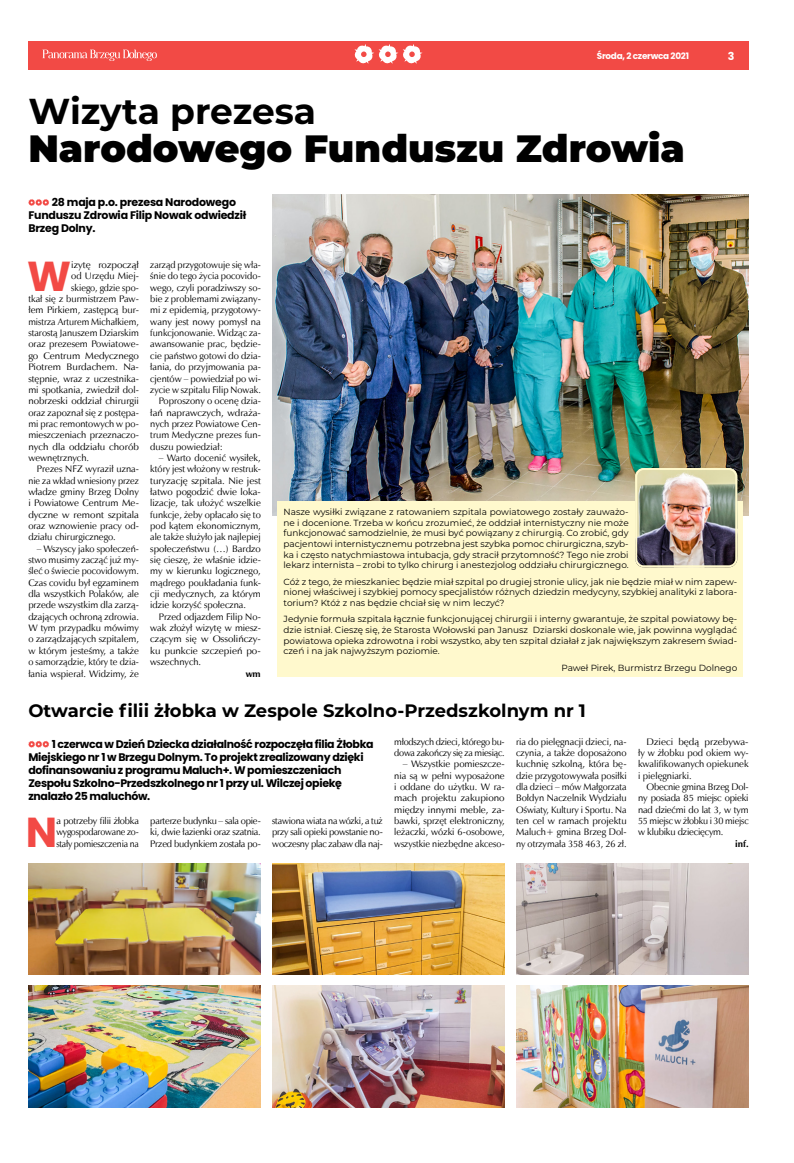
<style>
.page{position:relative;width:794px;height:1163px;background:#fff}
.page>*{position:absolute;margin:0;border:0;box-sizing:border-box;transform-origin:0 0}
.t1{font:700 41.8px "Poppins";color:#f24a45}
.t2{font:900 38px "Montserrat";color:#000}
.t3{font:700 36px "Montserrat";color:#000}
.t4{font:700 18px "Montserrat";color:#000}
.t5{font:700 11px/13.2px "Poppins";letter-spacing:-.03em;color:#000}
.t6{font:700 11px "Poppins";color:#fff}
.t7{font:9.5px/11.3px "Zapf Humnst EU";color:#000;text-align:justify}
.t8{font:9.5px/11.3px "Zapf Humnst EU";color:#000;text-align:justify;scale:1.05 1}
.t9{font:9.5px/11.3px "Zapf Humnst EU";letter-spacing:-.02em;color:#000}
.t10{font:9.5px "Zapf Humnst EU";color:#000;scale:1.04 1}
.t11{font:9.5px "Zapf Humnst EU";color:#000;scale:.96 1}
.t12{font:700 9.5px "Zapf Humnst EU";color:#000}
.t13{font:8.9px/10.7px "Montserrat";color:#000;text-align:justify}
.t14{font:700 8.9px "Poppins";letter-spacing:-.03em;color:#fff}
</style>
<div class="page">
<div style="left:28px;top:41px;width:720px;height:28px;background:#f24a45"></div>
<svg style="left:43px;top:50px;width:114px;height:11px"></svg>
<svg style="left:354px;top:44px;width:68px;height:20px"></svg>
<svg style="left:28px;top:199px;width:21px;height:7px"></svg>
<img style="left:272px;top:194px;width:476px;height:321px">
<div style="left:278px;top:500px;width:465px;height:176px;background:#fff9cd"></div>
<svg style="left:28px;top:740px;width:21px;height:7px"></svg>
<img style="left:516px;top:985px;width:232px;height:122px">
<img style="left:272px;top:985px;width:233px;height:122px">
<img style="left:28px;top:985px;width:233px;height:122px">
<img style="left:635px;top:468px;width:102px;height:99px">
<div style="left:635px;top:468px;width:102px;height:99px;border:2px solid #fff9cd;border-radius:8px"></div>
<img style="left:272px;top:863px;width:233px;height:111px">
<img style="left:516px;top:863px;width:232px;height:111px">
<img style="left:28px;top:863px;width:233px;height:111px">
<p class="t14" style="left:597px;top:51px;width:94px">Środa, 2 czerwca 2021</p>
<p class="t6" style="left:728px;top:49px;width:8px">3</p>
<h3 class="t3" style="left:28px;top:85px;width:289px">Wizyta prezesa</h3>
<h2 class="t2" style="left:28px;top:120px;width:658px">Narodowego Funduszu Zdrowia</h2>
<p class="t5" style="left:28px;top:195px;width:219px;text-indent:23px">28 maja p.o. prezesa Narodowego<br>Funduszu Zdrowia Filip Nowak odwiedził<br>Brzeg Dolny.</p>
<h1 class="t1" style="left:27px;top:252px;width:45px">W</h1>
<p class="t8" style="left:71px;top:259px;width:66px">izytę rozpoczął</p>
<p class="t7" style="left:71px;top:270px;width:69px">od Urzędu Miej-</p>
<p class="t7" style="left:71px;top:282px;width:69px">skiego, gdzie spo-</p>
<p class="t7" style="left:28px;top:293px;width:112px">tkał się z burmistrzem Paw-</p>
<p class="t7" style="left:28px;top:304px;width:112px">łem Pirkiem, zastępcą bur-</p>
<p class="t7" style="left:28px;top:316px;width:112px">mistrza Arturem Michałkiem,</p>
<p class="t7" style="left:28px;top:327px;width:112px">starostą Januszem Dziarskim</p>
<p class="t7" style="left:28px;top:338px;width:112px">oraz prezesem Powiatowe-</p>
<p class="t8" style="left:28px;top:350px;width:107px">go Centrum Medycznego</p>
<p class="t8" style="left:28px;top:361px;width:107px">Piotrem Burdachem. Na-</p>
<p class="t7" style="left:28px;top:372px;width:112px">stępnie, wraz z uczestnika-</p>
<p class="t7" style="left:28px;top:384px;width:112px">mi spotkania, zwiedził dol-</p>
<p class="t10" style="left:28px;top:395px;width:108px">nobrzeski oddział chirurgii</p>
<p class="t7" style="left:28px;top:406px;width:112px">oraz zapoznał się z postępa-</p>
<p class="t7" style="left:28px;top:418px;width:112px">mi prac remontowych w po-</p>
<p class="t7" style="left:28px;top:429px;width:112px">mieszczeniach przeznaczo-</p>
<p class="t8" style="left:28px;top:440px;width:107px">nych dla oddziału chorób</p>
<p class="t7" style="left:28px;top:452px;width:62px">wewnętrznych.</p>
<p class="t7" style="left:37px;top:463px;width:104px">Prezes NFZ wyraził uzna-</p>
<p class="t11" style="left:28px;top:474px;width:117px">nie za wkład wniesiony przez</p>
<p class="t7" style="left:28px;top:486px;width:112px">władze gminy Brzeg Dolny</p>
<p class="t7" style="left:28px;top:497px;width:112px">i Powiatowe Centrum Me-</p>
<p class="t8" style="left:28px;top:508px;width:107px">dyczne w remont szpitala</p>
<p class="t7" style="left:28px;top:520px;width:112px">oraz wznowienie pracy od-</p>
<p class="t7" style="left:28px;top:531px;width:89px">działu chirurgicznego.</p>
<p class="t7" style="left:28px;top:542px;width:112px;text-indent:9px">– Wszyscy jako społeczeń&shy;stwo musimy zacząć już my&shy;śleć o świecie pocovidowym.<br>Czas covidu był egzaminem dla wszystkich Polaków, ale przede wszystkim dla zarzą&shy;dzających ochroną zdrowia.<br>W tym przypadku mówimy o zarządzających szpitalem, w którym jesteśmy, a także o samorządzie, który te dzia&shy;łania wspierał. Widzimy, że</p>
<p class="t7" style="left:150px;top:259px;width:112px">zarząd przygotowuje się wła-</p>
<p class="t7" style="left:150px;top:270px;width:112px">śnie do tego życia pocovido-</p>
<p class="t7" style="left:150px;top:282px;width:112px">wego, czyli poradziwszy so-</p>
<p class="t7" style="left:150px;top:293px;width:112px">bie z problemami związany-</p>
<p class="t7" style="left:150px;top:304px;width:112px">mi z epidemią, przygotowy-</p>
<p class="t7" style="left:150px;top:316px;width:112px">wany jest nowy pomysł na</p>
<p class="t7" style="left:150px;top:327px;width:112px">funkcjonowanie. Widząc za-</p>
<p class="t7" style="left:150px;top:338px;width:112px">awansowanie prac, będzie-</p>
<p class="t7" style="left:150px;top:350px;width:112px">cie państwo gotowi do dzia-</p>
<p class="t7" style="left:150px;top:361px;width:112px">łania, do przyjmowania pa-</p>
<p class="t7" style="left:150px;top:372px;width:112px">cjentów – powiedział po wi-</p>
<p class="t7" style="left:150px;top:384px;width:112px">zycie w szpitalu Filip Nowak.</p>
<p class="t7" style="left:159px;top:395px;width:104px">Poproszony o ocenę dzia-</p>
<p class="t10" style="left:150px;top:406px;width:108px">łań naprawczych, wdraża-</p>
<p class="t7" style="left:150px;top:418px;width:112px">nych przez Powiatowe Cen-</p>
<p class="t7" style="left:150px;top:429px;width:112px">trum Medyczne prezes fun-</p>
<p class="t7" style="left:150px;top:440px;width:74px">duszu powiedział:</p>
<p class="t7" style="left:150px;top:452px;width:112px;text-indent:9px">– Warto docenić wysiłek, który jest włożony w restruk&shy;turyzację szpitala. Nie jest łatwo pogodzić dwie loka&shy;lizacje, tak ułożyć wszelkie funkcje, żeby opłacało się to pod kątem ekonomicznym, ale także służyło jak najlepiej społeczeństwu (…) Bardzo się cieszę, że właśnie idzie&shy;my w kierunku logicznego, mądrego poukładania funk&shy;cji medycznych, za którym idzie korzyść społeczna.</p>
<p class="t7" style="left:150px;top:610px;width:112px;text-indent:9px">Przed odjazdem Filip No&shy;wak złożył wizytę w miesz&shy;czącym się w Ossolińczy&shy;ku punkcie szczepień po&shy;wszechnych.</p>
<p class="t12" style="left:246px;top:667px;width:17px">wm</p>
<p class="t13" style="left:283px;top:506px;width:347px">Nasze wysiłki związane z ratowaniem szpitala powiatowego zostały zauważo&shy;ne i docenione. Trzeba w końcu zrozumieć, że oddział internistyczny nie może funkcjonować samodzielnie, że musi być powiązany z chirurgią. Co zrobić, gdy pacjentowi internistycznemu potrzebna jest szybka pomoc chirurgiczna, szyb&shy;ka i często natychmiastowa intubacja, gdy stracił przytomność? Tego nie zrobi lekarz internista – zrobi to tylko chirurg i anestezjolog oddziału chirurgicznego.</p>
<p class="t13" style="left:283px;top:575px;width:455px">Cóż z tego, że mieszkaniec będzie miał szpital po drugiej stronie ulicy, jak nie będzie miał w nim zapew&shy;nionej właściwej i szybkiej pomocy specjalistów różnych dziedzin medycyny, szybkiej analityki z labora&shy;torium? Któż z nas będzie chciał się w nim leczyć?</p>
<p class="t13" style="left:283px;top:613px;width:455px">Jedynie formuła szpitala łącznie funkcjonującej chirurgii i interny gwarantuje, że szpital powiatowy bę&shy;dzie istniał. Cieszę się, że Starosta Wołowski pan Janusz Dziarski doskonale wie, jak powinna wyglądać powiatowa opieka zdrowotna i robi wszystko, aby ten szpital działał z jak największym zakresem świad&shy;czeń i na jak najwyższym poziomie.</p>
<p class="t13" style="left:561px;top:662px;width:177px">Paweł Pirek, Burmistrz Brzegu Dolnego</p>
<h3 class="t4" style="left:28px;top:697px;width:559px">Otwarcie filii żłobka w Zespole Szkolno-Przedszkolnym nr 1</h3>
<p class="t5" style="left:28px;top:737px;width:347px;text-indent:23px">1 czerwca w Dzień Dziecka działalność rozpoczęła filia Żłobka Miejskiego nr 1 w Brzegu Dolnym. To projekt zrealizowany dzięki dofinansowaniu z programu Maluch+. W pomieszczeniach Zespołu Szkolno-Przedszkolnego nr 1 przy ul. Wilczej opiekę znalazło 25 maluchów.</p>
<p class="t9" style="left:394px;top:735px;width:112px">młodszych dzieci, którego bu&shy;dowa zakończy się za miesiąc.</p>
<p class="t7" style="left:516px;top:735px;width:112px">ria do pielęgnacji dzieci, na&shy;czynia, a także doposażono kuchnię szkolną, która bę&shy;dzie przygotowywała posiłki dla dzieci – mów Małgorzata Bołdyn Naczelnik Wydziału Oświaty, Kultury i Sportu. Na ten cel w ramach projektu Maluch+ gmina Brzeg Dol&shy;ny otrzymała 358 463, 26 zł.</p>
<p class="t8" style="left:638px;top:735px;width:107px;text-indent:9px">Dzieci będą przebywa&shy;ły w żłobku pod okiem wy&shy;kwalifikowanych opiekunek i pielęgniarki.</p>
<p class="t7" style="left:394px;top:758px;width:112px;text-indent:9px">– Wszystkie pomieszcze&shy;nia są w pełni wyposażone i oddane do użytku. W ra&shy;mach projektu zakupiono między innymi meble, za&shy;bawki, sprzęt elektroniczny, leżaczki, wózki 6-osobowe, wszystkie niezbędne akceso-</p>
<p class="t7" style="left:638px;top:781px;width:112px;text-indent:9px">Obecnie gmina Brzeg Dol&shy;ny posiada 85 miejsc opieki nad dziećmi do lat 3, w tym 55 miejsc w żłobku i 30 miejsc w klubiku dziecięcym.</p>
<p class="t12" style="left:735px;top:837px;width:15px">inf.</p>
<h1 class="t1" style="left:26px;top:807px;width:33px">N</h1>
<p class="t7" style="left:56px;top:815px;width:84px">a potrzeby filii żłobka wygospodarowane zo&shy;stały pomieszczenia na</p>
<p class="t7" style="left:150px;top:815px;width:112px">parterze budynku – sala opie&shy;ki, dwie łazienki oraz szatnia.<br>Przed budynkiem została po-</p>
<p class="t7" style="left:272px;top:815px;width:112px">stawiona wiata na wózki, a tuż przy sali opieki powstanie no&shy;woczesny plac zabaw dla naj-</p>
</div>
